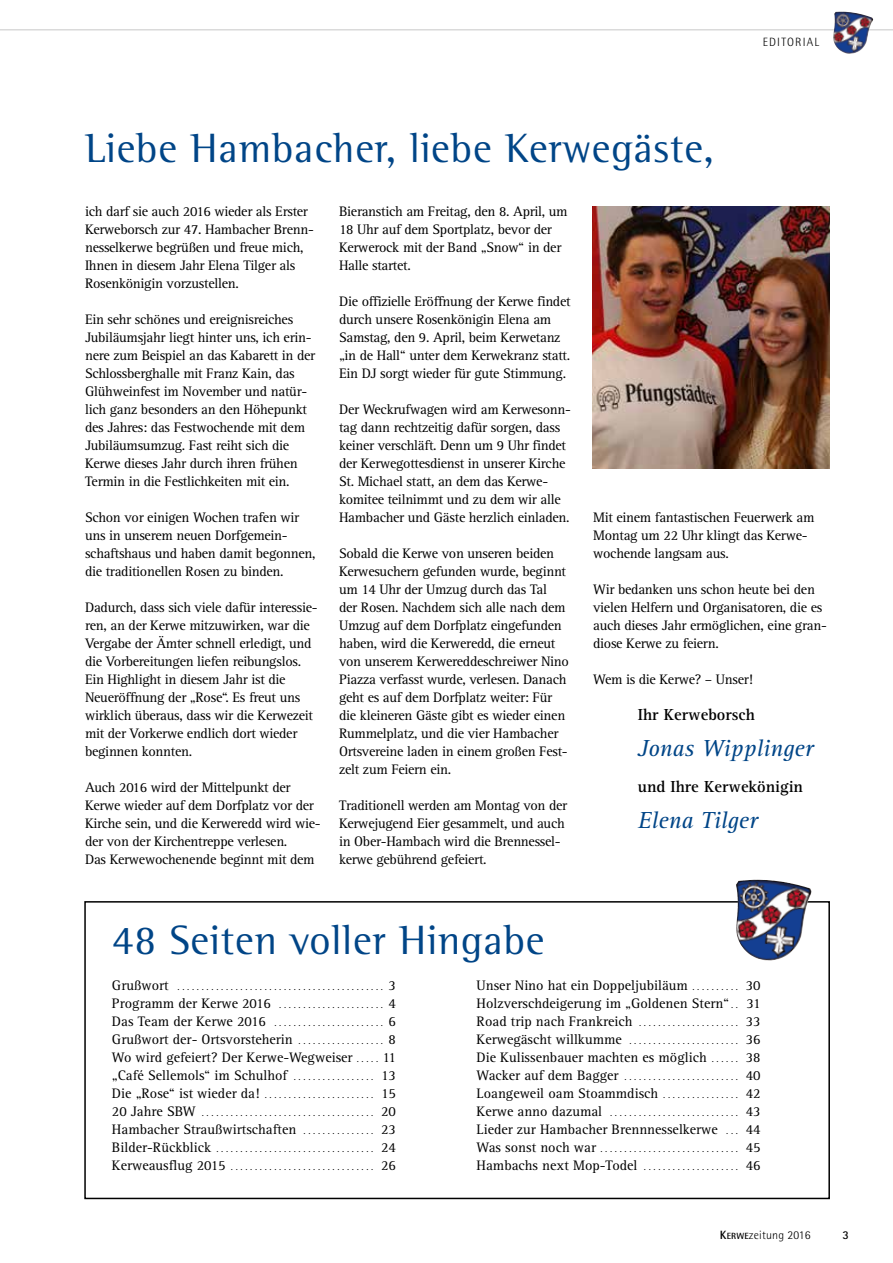
<style>
.page{position:relative;width:893px;height:1263px;background:#fff}
.page>*{position:absolute;margin:0;border:0;box-sizing:border-box;transform-origin:0 0}
.t1{font:42px "Rotis Semi Serif Std";letter-spacing:.015em;color:#004587}
.t2{font:italic 24px "Rotis Serif Std";color:#004587}
.t3{font:700 16.5px "Rotis Serif Std";color:#000}
.t4{font:14.25px/18px "Rotis Serif Std";letter-spacing:-.02em;color:#000}
.t5{font:14.25px "Rotis Serif Std";color:#000}
.t6{font:300 12px "Rotis Semi Sans Std";letter-spacing:.015em;color:#000}
.t7{font:300 12px "Rotis Semi Sans Std";letter-spacing:.1em;color:#000}
.t8{font:700 12px "Rotis Sans Serif Std";color:#000}
.s1{font-weight:700}
.s2{font-weight:700;font-size:9px}
</style>
<div class="page">
<hr style="left:0;top:29px;width:893px;height:2px;background:#dadada">
<div style="left:84px;top:901px;width:746px;height:298px;border:2px solid #000"></div>
<img style="left:592px;top:207px;width:238px;height:261px">
<svg style="left:740px;top:880px;width:15px;height:1px"></svg>
<h1 class="t1" style="left:85px;top:123px;width:630px">Liebe Hambacher, liebe Kerwegäste,</h1>
<p class="t7" style="left:763px;top:35px;width:58px">EDITORIAL</p>
<p class="t4" style="left:85px;top:203px;width:230px">ich darf sie auch 2016 wieder als Erster Kerweborsch zur 47. Hambacher Brenn&shy;nesselkerwe begrüßen und freue mich, Ihnen in diesem Jahr Elena Tilger als Rosenkönigin vorzustellen.</p>
<p class="t4" style="left:85px;top:311px;width:232px">Ein sehr schönes und ereignisreiches Jubiläumsjahr liegt hinter uns, ich erin&shy;nere zum Beispiel an das Kabarett in der Schlossberghalle mit Franz Kain, das Glühweinfest im November und natür&shy;lich ganz besonders an den Höhepunkt des Jahres: das Festwochende mit dem Jubiläumsumzug. Fast reiht sich die Kerwe dieses Jahr durch ihren frühen Termin in die Festlichkeiten mit ein.</p>
<p class="t4" style="left:85px;top:509px;width:232px">Schon vor einigen Wochen trafen wir uns in unserem neuen Dorfgemein&shy;schaftshaus und haben damit begonnen, die traditionellen Rosen zu binden.</p>
<p class="t4" style="left:85px;top:599px;width:234px">Dadurch, dass sich viele dafür interessie&shy;ren, an der Kerwe mitzuwirken, war die Vergabe der Ämter schnell erledigt, und die Vorbereitungen liefen reibungslos.<br>Ein Highlight in diesem Jahr ist die Neueröffnung der „Rose“. Es freut uns wirklich überaus, dass wir die Kerwezeit mit der Vorkerwe endlich dort wieder beginnen konnten.</p>
<p class="t4" style="left:85px;top:779px;width:237px">Auch 2016 wird der Mittelpunkt der Kerwe wieder auf dem Dorfplatz vor der Kirche sein, und die Kerweredd wird wie&shy;der von der Kirchentreppe verlesen.<br>Das Kerwewochenende beginnt mit dem</p>
<p class="t4" style="left:339px;top:203px;width:230px">Bieranstich am Freitag, den 8. April, um<br>18 Uhr auf dem Sportplatz, bevor der<br>Kerwerock mit der Band „Snow“ in der<br>Halle startet.</p>
<p class="t4" style="left:339px;top:293px;width:233px">Die offizielle Eröffnung der Kerwe findet durch unsere Rosenkönigin Elena am Samstag, den 9. April, beim Kerwetanz „in de Hall“ unter dem Kerwekranz statt.<br>Ein DJ sorgt wieder für gute Stimmung.</p>
<p class="t4" style="left:339px;top:401px;width:233px">Der Weckrufwagen wird am Kerwesonn&shy;tag dann rechtzeitig dafür sorgen, dass keiner verschläft. Denn um 9 Uhr findet der Kerwegottesdienst in unserer Kirche St. Michael statt, an dem das Kerwe&shy;komitee teilnimmt und zu dem wir alle Hambacher und Gäste herzlich einladen.</p>
<p class="t4" style="left:339px;top:545px;width:231px">Sobald die Kerwe von unseren beiden Kerwesuchern gefunden wurde, beginnt um 14 Uhr der Umzug durch das Tal<br>der Rosen. Nachdem sich alle nach dem Umzug auf dem Dorfplatz eingefunden haben, wird die Kerweredd, die erneut von unserem Kerwereddeschreiwer Nino Piazza verfasst wurde, verlesen. Danach geht es auf dem Dorfplatz weiter: Für die kleineren Gäste gibt es wieder einen Rummelplatz, und die vier Hambacher Ortsvereine laden in einem großen Fest&shy;zelt zum Feiern ein.</p>
<p class="t4" style="left:339px;top:797px;width:230px">Traditionell werden am Montag von der Kerwejugend Eier gesammelt, und auch in Ober-Hambach wird die Brennessel&shy;kerwe gebührend gefeiert.</p>
<p class="t4" style="left:593px;top:509px;width:223px">Mit einem fantastischen Feuerwerk am<br>Montag um 22 Uhr klingt das Kerwe&shy;wochende langsam aus.</p>
<p class="t4" style="left:593px;top:581px;width:235px">Wir bedanken uns schon heute bei den vielen Helfern und Organisatoren, die es auch dieses Jahr ermöglichen, eine gran&shy;diose Kerwe zu feiern.</p>
<p class="t4" style="left:593px;top:671px;width:161px">Wem is die Kerwe? – Unser!</p>
<p class="t3" style="left:638px;top:705px;width:119px">Ihr Kerweborsch</p>
<h2 class="t2" style="left:638px;top:735px;width:177px">Jonas Wipplinger</h2>
<p class="t3" style="left:638px;top:777px;width:167px">und Ihre Kerwekönigin</p>
<h2 class="t2" style="left:638px;top:807px;width:121px">Elena Tilger</h2>
<h1 class="t1" style="left:112px;top:915px;width:434px">48 Seiten voller Hingabe</h1>
<p class="t5" style="left:112px;top:977px;width:58px">Grußwort</p>
<p class="t4" style="left:388px;top:977px;width:9px">3</p>
<p class="t5" style="left:112px;top:995px;width:161px">Programm der Kerwe 2016</p>
<p class="t4" style="left:388px;top:995px;width:9px">4</p>
<p class="t5" style="left:112px;top:1013px;width:155px">Das Team der Kerwe 2016</p>
<p class="t4" style="left:388px;top:1013px;width:9px">6</p>
<p class="t5" style="left:112px;top:1031px;width:182px">Grußwort der‑ Ortsvorsteherin</p>
<p class="t4" style="left:388px;top:1031px;width:9px">8</p>
<p class="t5" style="left:112px;top:1049px;width:242px">Wo wird gefeiert? Der Kerwe-Wegweiser</p>
<p class="t4" style="left:383px;top:1049px;width:15px">11</p>
<p class="t5" style="left:112px;top:1067px;width:177px">„Café Sellemols“ im Schulhof</p>
<p class="t4" style="left:381px;top:1067px;width:16px">13</p>
<p class="t5" style="left:112px;top:1085px;width:149px">Die „Rose“ ist wieder da!</p>
<p class="t4" style="left:381px;top:1085px;width:16px">15</p>
<p class="t5" style="left:112px;top:1103px;width:85px">20 Jahre SBW</p>
<p class="t4" style="left:381px;top:1103px;width:16px">20</p>
<p class="t5" style="left:112px;top:1121px;width:186px">Hambacher Straußwirtschaften</p>
<p class="t4" style="left:381px;top:1121px;width:16px">23</p>
<p class="t5" style="left:112px;top:1139px;width:101px">Bilder-Rückblick</p>
<p class="t4" style="left:381px;top:1139px;width:16px">24</p>
<p class="t5" style="left:112px;top:1157px;width:115px">Kerweausflug 2015</p>
<p class="t4" style="left:381px;top:1157px;width:16px">26</p>
<p class="t5" style="left:477px;top:977px;width:213px">Unser Nino hat ein Doppeljubiläum</p>
<p class="t4" style="left:477px;top:977px;width:285px;text-align:justify;text-indent:269px">30<br>Holzverschdeigerung im „Goldenen Stern“ 31<br>Road trip nach Frankreich</p>
<p class="t4" style="left:746px;top:1013px;width:16px">33</p>
<p class="t5" style="left:477px;top:1031px;width:147px">Kerwegäscht willkumme</p>
<p class="t4" style="left:746px;top:1031px;width:16px">36</p>
<p class="t5" style="left:477px;top:1049px;width:232px">Die Kulissenbauer machten es möglich</p>
<p class="t4" style="left:746px;top:1049px;width:16px">38</p>
<p class="t5" style="left:477px;top:1067px;width:143px">Wacker auf dem Bagger</p>
<p class="t4" style="left:746px;top:1067px;width:16px">40</p>
<p class="t5" style="left:477px;top:1085px;width:183px">Loangeweil oam Stoammdisch</p>
<p class="t4" style="left:746px;top:1085px;width:16px">42</p>
<p class="t5" style="left:477px;top:1103px;width:127px">Kerwe anno dazumal</p>
<p class="t4" style="left:746px;top:1103px;width:16px">43</p>
<p class="t5" style="left:477px;top:1121px;width:243px">Lieder zur Hambacher Brennnesselkerwe</p>
<p class="t4" style="left:746px;top:1121px;width:16px">44</p>
<p class="t5" style="left:477px;top:1139px;width:121px">Was sonst noch war</p>
<p class="t4" style="left:746px;top:1139px;width:16px">45</p>
<p class="t5" style="left:477px;top:1157px;width:162px">Hambachs next Mop-Todel</p>
<p class="t4" style="left:746px;top:1157px;width:16px">46</p>
<p class="t6" style="left:720px;top:1228px;width:92px"><span class="s1">K</span><span class="s2">ERWE</span>zeitung 2016</p>
<p class="t8" style="left:842px;top:1227px;width:8px">3</p>
</div>
